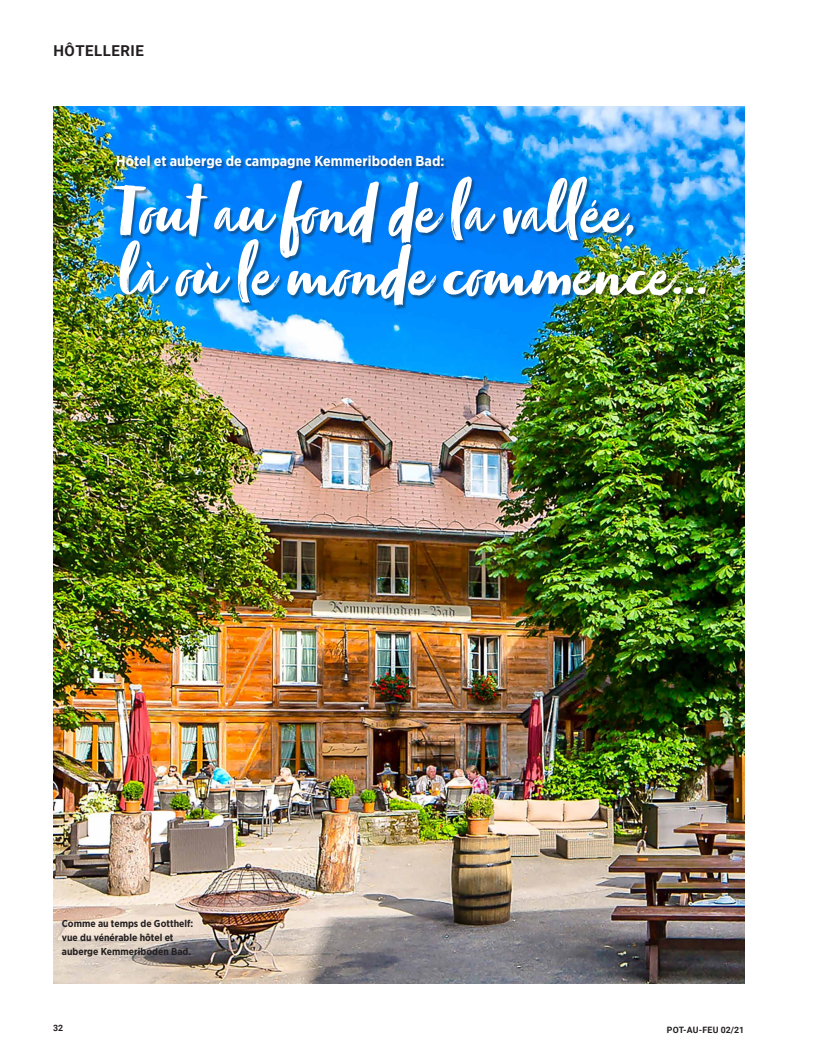
<style>
.page{position:relative;width:815px;height:1063px;background:#fff}
.page>*{position:absolute;margin:0;border:0;box-sizing:border-box;transform-origin:0 0}
.t1{font:73.75px/62.5px "Zooja Pro";color:#fff}
.t2{font:700 15px "Roboto";letter-spacing:.035em;color:#231f20}
.t3{font:700 14.38px "Gotham Narrow";color:#fff}
.t4{font:700 10px/13.8px "Gotham Narrow";color:#231f20}
.t5{font:700 8.75px "Roboto";letter-spacing:.015em;color:#231f20}
</style>
<div class="page">
<img style="left:53px;top:106px;width:691px;height:877px">
<div style="left:114px;top:156px;width:595px;height:154px;background:#231f20;opacity:.45"></div>
<h2 class="t2" style="left:53px;top:41px;width:92px">HÔTELLERIE</h2>
<h3 class="t3" style="left:116px;top:151px;width:330px">Hôtel et auberge de campagne Kemmeriboden Bad:</h3>
<h1 class="t1" style="left:116px;top:190px;width:591px">Tout au fond de la vallée,<br>là où le monde commence...</h1>
<p class="t4" style="left:62px;top:917px;width:133px">Comme au temps de Gotthelf: vue du vénérable hôtel et auberge Kemmeriboden Bad.</p>
<p class="t5" style="left:53px;top:1022px;width:12px">32</p>
<p class="t5" style="left:667px;top:1024px;width:79px">POT-AU-FEU 02/21</p>
</div>
